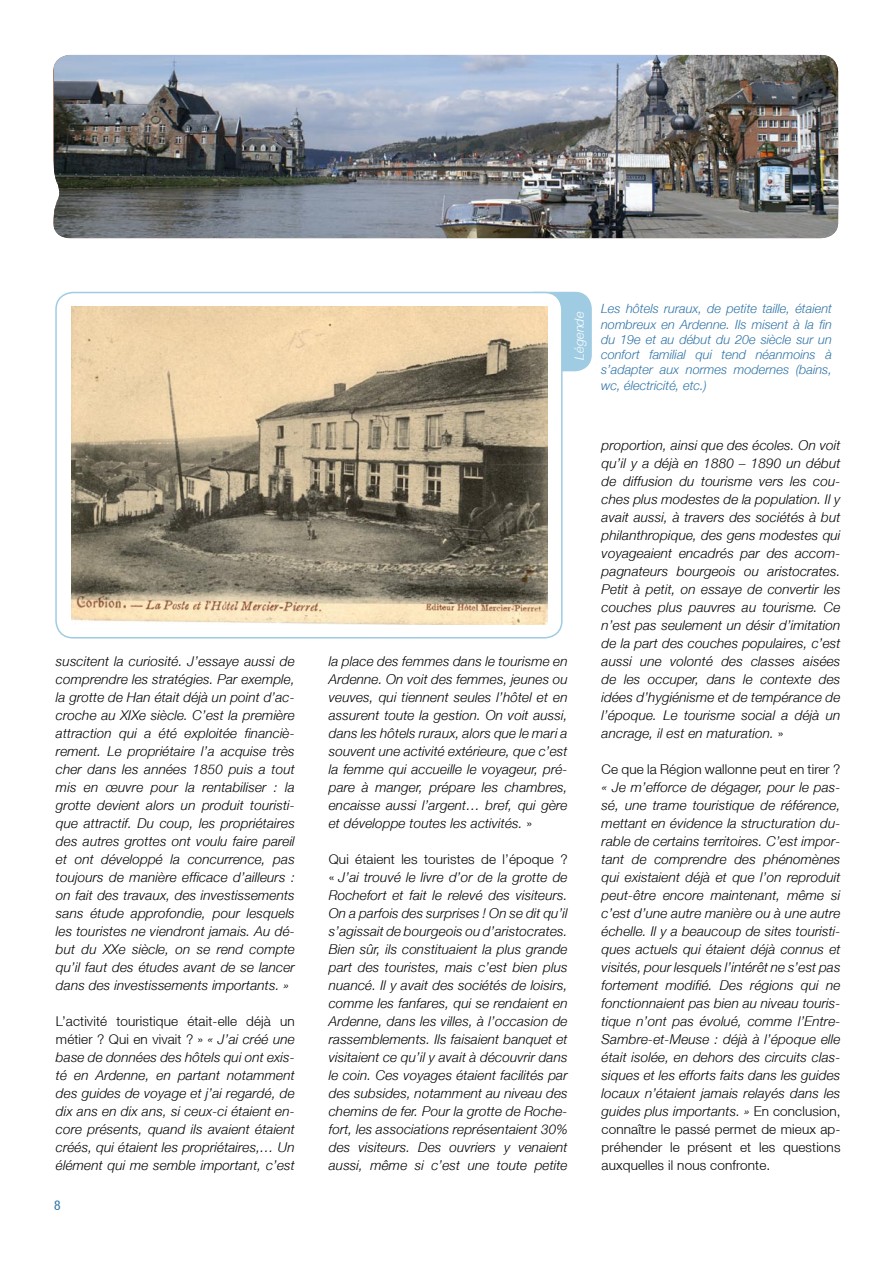
<style>
.page{position:relative;width:893px;height:1263px;background:#fff}
.page>*{position:absolute;margin:0;border:0;box-sizing:border-box;transform-origin:0 0}
.Texte{font:italic 300 13.5px/18px "Helvetica Neue LT";letter-spacing:.01em;color:#000;text-align:justify}
.t1{font:condensed 13.5px "Helvetica Neue LT";color:#2d73a7}
.Légende{font:italic 300 12.75px/15.3px "Helvetica Neue LT";color:#2d73a7;text-align:justify}
.Légende-2{font:italic 300 12.75px "Helvetica Neue LT";color:#fff}
.s1{font-style:normal}
</style>
<div class="page">
<svg style="left:563px;top:292px;width:29px;height:79px;background:#a4cee4"></svg>
<svg style="left:55px;top:291px;width:508px;height:347px"></svg>
<img style="left:71px;top:307px;width:476px;height:317px">
<img style="left:54px;top:55px;width:784px;height:183px">
<p class="Texte" style="left:56px;top:652px;width:240px">suscitent la curiosité. J’essaye aussi de comprendre les stratégies. Par exemple, la grotte de Han était déjà un point d’ac&shy;croche au XIXe siècle. C’est la première attraction qui a été exploitée financiè&shy;rement. Le propriétaire l’a acquise très cher dans les années 1850 puis a tout mis en œuvre pour la rentabiliser : la grotte devient alors un produit touristi&shy;que attractif. Du coup, les propriétaires des autres grottes ont voulu faire pareil et ont développé la concurrence, pas toujours de manière efficace d’ailleurs : on fait des travaux, des investissements sans étude approfondie, pour lesquels les touristes ne viendront jamais. Au dé&shy;but du XXe siècle, on se rend compte qu’il faut des études avant de se lancer dans des investissements importants. »</p>
<p class="Texte" style="left:56px;top:1012px;width:240px"><span class="s1">L’activité touristique était-elle déjà un métier ? Qui en vivait ? »</span> « J’ai créé une base de données des hôtels qui ont exis&shy;té en Ardenne, en partant notamment des guides de voyage et j’ai regardé, de dix ans en dix ans, si ceux-ci étaient en&shy;core présents, quand ils avaient étaient créés, qui étaient les propriétaires,… Un élément qui me semble important, c’est</p>
<p class="t1" style="left:54px;top:1197px;width:8px">8</p>
<p class="Légende-2" style="left:572px;top:360px;width:49px;rotate:-90deg">Légende</p>
<p class="Légende" style="left:601px;top:301px;width:232px">Les hôtels ruraux, de petite taille, étaient nombreux en Ardenne. Ils misent à la fin du 19e et au début du 20e siècle sur un confort familial qui tend néanmoins à s’adapter aux normes modernes (bains, wc, électricité, etc.)</p>
<p class="Texte" style="left:329px;top:652px;width:240px">la place des femmes dans le tourisme en Ardenne. On voit des femmes, jeunes ou veuves, qui tiennent seules l’hôtel et en assurent toute la gestion. On voit aussi, dans les hôtels ruraux, alors que le mari a souvent une activité extérieure, que c’est la femme qui accueille le voyageur, pré&shy;pare à manger, prépare les chambres, encaisse aussi l’argent… bref, qui gère et développe toutes les activités. <span class="s1">»</span></p>
<p class="Texte" style="left:329px;top:850px;width:240px"><span class="s1">Qui étaient les touristes de l’époque ? «</span> J’ai trouvé le livre d’or de la grotte de Rochefort et fait le relevé des visiteurs.<br>On a parfois des surprises ! On se dit qu’il s’agissait de bourgeois ou d’aristocrates.<br>Bien sûr, ils constituaient la plus grande part des touristes, mais c’est bien plus nuancé. Il y avait des sociétés de loisirs, comme les fanfares, qui se rendaient en Ardenne, dans les villes, à l’occasion de rassemblements. Ils faisaient banquet et visitaient ce qu’il y avait à découvrir dans le coin. Ces voyages étaient facilités par des subsides, notamment au niveau des chemins de fer. Pour la grotte de Roche&shy;fort, les associations représentaient 30% des visiteurs. Des ouvriers y venaient aussi, même si c’est une toute petite</p>
<p class="Texte" style="left:602px;top:436px;width:240px">proportion, ainsi que des écoles. On voit qu’il y a déjà en 1880 – 1890 un début de diffusion du tourisme vers les cou&shy;ches plus modestes de la population. Il y avait aussi, à travers des sociétés à but philanthropique, des gens modestes qui voyageaient encadrés par des accom&shy;pagnateurs bourgeois ou aristocrates.<br>Petit à petit, on essaye de convertir les couches plus pauvres au tourisme. Ce n’est pas seulement un désir d’imitation de la part des couches populaires, c’est aussi une volonté des classes aisées de les occuper, dans le contexte des idées d’hygiénisme et de tempérance de l’époque. Le tourisme social a déjà un ancrage, il est en maturation. <span class="s1">»</span></p>
<p class="Texte" style="left:602px;top:760px;width:240px"><span class="s1">Ce que la Région wallonne peut en tirer ? </span>« Je m’efforce de dégager, pour le pas&shy;sé, une trame touristique de référence, mettant en évidence la structuration du&shy;rable de certains territoires. C’est impor&shy;tant de comprendre des phénomènes qui existaient déjà et que l’on reproduit peut-être encore maintenant, même si c’est d’une autre manière ou à une autre échelle. Il y a beaucoup de sites touristi&shy;ques actuels qui étaient déjà connus et visités, pour lesquels l’intérêt ne s’est pas fortement modifié. Des régions qui ne fonctionnaient pas bien au niveau touris&shy;tique n’ont pas évolué, comme l’Entre-Sambre-et-Meuse : déjà à l’époque elle était isolée, en dehors des circuits clas&shy;siques et les efforts faits dans les guides locaux n’étaient jamais relayés dans les guides plus importants. » <span class="s1">En conclusion, connaître le passé permet de mieux ap&shy;préhender le présent et les questions auxquelles il nous confronte.</span></p>
</div>
